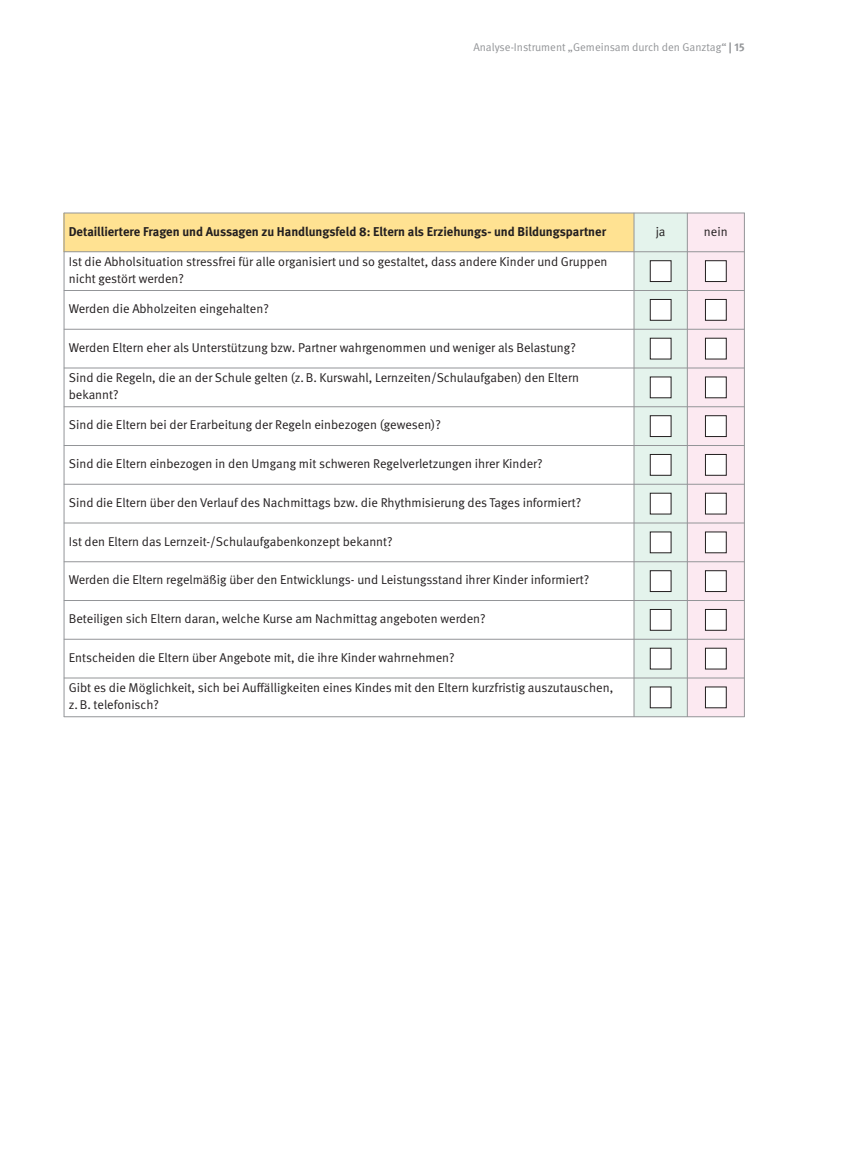
<style>
.page{position:relative;width:851px;height:1149px;background:#fff}
.page>*{position:absolute;margin:0;border:0;box-sizing:border-box;transform-origin:0 0}
.t1{font:12.75px/16.5px "DGUV Meta";color:#231f20}
.t2{font:700 12.75px "DGUV Meta";color:#231f20}
.t3{font:11.25px "DGUV Meta";color:#939598}
.s1{font-weight:700}
</style>
<div class="page">
<div style="left:64px;top:213px;width:570px;height:39px;background:#ffe292"></div>
<div style="left:634px;top:213px;width:53px;height:39px;background:#e4f3ec"></div>
<div style="left:687px;top:213px;width:57px;height:39px;background:#fce9f1"></div>
<div style="left:634px;top:252px;width:53px;height:38px;background:#e4f3ec"></div>
<div style="left:650px;top:261px;width:20px;height:20px;background:#fff"></div>
<div style="left:650px;top:260px;width:21px;height:22px;border:1px solid #231f20"></div>
<div style="left:687px;top:252px;width:57px;height:38px;background:#fce9f1"></div>
<div style="left:705px;top:261px;width:21px;height:20px;background:#fff"></div>
<div style="left:705px;top:260px;width:21px;height:22px;border:1px solid #231f20"></div>
<div style="left:634px;top:290px;width:53px;height:39px;background:#e4f3ec"></div>
<div style="left:650px;top:299px;width:20px;height:21px;background:#fff"></div>
<div style="left:650px;top:299px;width:21px;height:21px;border:1px solid #231f20"></div>
<div style="left:687px;top:290px;width:57px;height:39px;background:#fce9f1"></div>
<div style="left:705px;top:299px;width:21px;height:21px;background:#fff"></div>
<div style="left:705px;top:299px;width:21px;height:21px;border:1px solid #231f20"></div>
<div style="left:634px;top:329px;width:53px;height:39px;background:#e4f3ec"></div>
<div style="left:650px;top:338px;width:20px;height:21px;background:#fff"></div>
<div style="left:650px;top:338px;width:21px;height:21px;border:1px solid #231f20"></div>
<div style="left:687px;top:329px;width:57px;height:39px;background:#fce9f1"></div>
<div style="left:705px;top:338px;width:21px;height:21px;background:#fff"></div>
<div style="left:634px;top:368px;width:53px;height:38px;background:#e4f3ec"></div>
<div style="left:650px;top:377px;width:20px;height:20px;background:#fff"></div>
<div style="left:687px;top:368px;width:57px;height:38px;background:#fce9f1"></div>
<div style="left:705px;top:377px;width:21px;height:20px;background:#fff"></div>
<div style="left:634px;top:406px;width:53px;height:39px;background:#e4f3ec"></div>
<div style="left:650px;top:416px;width:20px;height:20px;background:#fff"></div>
<div style="left:650px;top:415px;width:21px;height:21px;border:1px solid #231f20"></div>
<div style="left:687px;top:406px;width:57px;height:39px;background:#fce9f1"></div>
<div style="left:705px;top:416px;width:21px;height:20px;background:#fff"></div>
<div style="left:705px;top:415px;width:21px;height:21px;border:1px solid #231f20"></div>
<div style="left:634px;top:445px;width:53px;height:39px;background:#e4f3ec"></div>
<div style="left:650px;top:454px;width:20px;height:21px;background:#fff"></div>
<div style="left:650px;top:454px;width:21px;height:21px;border:1px solid #231f20"></div>
<div style="left:687px;top:445px;width:57px;height:39px;background:#fce9f1"></div>
<div style="left:705px;top:454px;width:21px;height:21px;background:#fff"></div>
<div style="left:705px;top:454px;width:21px;height:21px;border:1px solid #231f20"></div>
<div style="left:634px;top:484px;width:53px;height:39px;background:#e4f3ec"></div>
<div style="left:650px;top:493px;width:20px;height:20px;background:#fff"></div>
<div style="left:650px;top:493px;width:21px;height:21px;border:1px solid #231f20"></div>
<div style="left:687px;top:484px;width:57px;height:39px;background:#fce9f1"></div>
<div style="left:705px;top:493px;width:21px;height:20px;background:#fff"></div>
<div style="left:634px;top:523px;width:53px;height:38px;background:#e4f3ec"></div>
<div style="left:650px;top:532px;width:20px;height:20px;background:#fff"></div>
<div style="left:687px;top:523px;width:57px;height:38px;background:#fce9f1"></div>
<div style="left:705px;top:532px;width:21px;height:20px;background:#fff"></div>
<div style="left:634px;top:561px;width:53px;height:39px;background:#e4f3ec"></div>
<div style="left:650px;top:570px;width:20px;height:21px;background:#fff"></div>
<div style="left:650px;top:570px;width:21px;height:21px;border:1px solid #231f20"></div>
<div style="left:687px;top:561px;width:57px;height:39px;background:#fce9f1"></div>
<div style="left:705px;top:570px;width:21px;height:21px;background:#fff"></div>
<div style="left:705px;top:570px;width:21px;height:21px;border:1px solid #231f20"></div>
<div style="left:634px;top:600px;width:53px;height:39px;background:#e4f3ec"></div>
<div style="left:650px;top:609px;width:20px;height:21px;background:#fff"></div>
<div style="left:650px;top:609px;width:21px;height:21px;border:1px solid #231f20"></div>
<div style="left:687px;top:600px;width:57px;height:39px;background:#fce9f1"></div>
<div style="left:705px;top:609px;width:21px;height:21px;background:#fff"></div>
<div style="left:705px;top:609px;width:21px;height:21px;border:1px solid #231f20"></div>
<div style="left:634px;top:639px;width:53px;height:38px;background:#e4f3ec"></div>
<div style="left:650px;top:648px;width:20px;height:20px;background:#fff"></div>
<div style="left:687px;top:639px;width:57px;height:38px;background:#fce9f1"></div>
<div style="left:705px;top:648px;width:21px;height:20px;background:#fff"></div>
<div style="left:634px;top:677px;width:53px;height:39px;background:#e4f3ec"></div>
<div style="left:650px;top:687px;width:20px;height:20px;background:#fff"></div>
<div style="left:687px;top:677px;width:57px;height:39px;background:#fce9f1"></div>
<div style="left:705px;top:687px;width:21px;height:20px;background:#fff"></div>
<hr style="left:64px;top:213px;width:1px;height:503px;background:#939598">
<hr style="left:633px;top:213px;width:1px;height:503px;background:#939598">
<hr style="left:687px;top:213px;width:1px;height:503px;background:#939598">
<hr style="left:744px;top:213px;width:1px;height:503px;background:#939598">
<hr style="left:64px;top:213px;width:680px;height:1px;background:#939598">
<hr style="left:64px;top:251px;width:680px;height:1px;background:#939598">
<hr style="left:64px;top:290px;width:680px;height:1px;background:#939598">
<hr style="left:64px;top:329px;width:680px;height:1px;background:#939598">
<hr style="left:64px;top:367px;width:680px;height:1px;background:#939598">
<hr style="left:64px;top:406px;width:680px;height:1px;background:#939598">
<hr style="left:64px;top:445px;width:680px;height:1px;background:#939598">
<hr style="left:64px;top:484px;width:680px;height:1px;background:#939598">
<hr style="left:64px;top:522px;width:680px;height:1px;background:#939598">
<hr style="left:64px;top:561px;width:680px;height:1px;background:#939598">
<hr style="left:64px;top:600px;width:680px;height:1px;background:#939598">
<hr style="left:64px;top:638px;width:680px;height:1px;background:#939598">
<hr style="left:64px;top:677px;width:680px;height:1px;background:#939598">
<hr style="left:64px;top:716px;width:680px;height:1px;background:#939598">
<p class="t3" style="left:473px;top:43px;width:272px">Analyse-Instrument „Gemeinsam durch den Ganztag“ <span class="s1">| 15</span></p>
<p class="t2" style="left:69px;top:226px;width:538px">Detailliertere Fragen und Aussagen zu Handlungsfeld 8: Eltern als Erziehungs- und Bildungspartner</p>
<p class="t1" style="left:655px;top:224px;width:11px">ja</p>
<p class="t1" style="left:703px;top:224px;width:25px">nein</p>
<p class="t1" style="left:69px;top:254px;width:540px">Ist die Abholsituation stressfrei für alle organisiert und so gestaltet, dass andere Kinder und Gruppen nicht gestört werden?</p>
<p class="t1" style="left:69px;top:301px;width:201px">Werden die Abholzeiten eingehalten?</p>
<p class="t1" style="left:69px;top:340px;width:508px">Werden Eltern eher als Unterstützung bzw. Partner wahrgenommen und weniger als Belastung?</p>
<p class="t1" style="left:69px;top:370px;width:512px">Sind die Regeln, die an der Schule gelten (z.B. Kurswahl, Lernzeiten/Schulaufgaben) den Eltern bekannt?</p>
<p class="t1" style="left:69px;top:417px;width:373px">Sind die Eltern bei der Erarbeitung der Regeln einbezogen (gewesen)?</p>
<p class="t1" style="left:69px;top:456px;width:475px">Sind die Eltern einbezogen in den Umgang mit schweren Regelverletzungen ihrer Kinder?</p>
<p class="t1" style="left:69px;top:495px;width:514px">Sind die Eltern über den Verlauf des Nachmittags bzw. die Rhythmisierung des Tages informiert?</p>
<p class="t1" style="left:69px;top:533px;width:325px">Ist den Eltern das Lernzeit-/Schulaufgabenkonzept bekannt?</p>
<p class="t1" style="left:69px;top:572px;width:522px">Werden die Eltern regelmäßig über den Entwicklungs- und Leistungsstand ihrer Kinder informiert?</p>
<p class="t1" style="left:69px;top:611px;width:418px">Beteiligen sich Eltern daran, welche Kurse am Nachmittag angeboten werden?</p>
<p class="t1" style="left:69px;top:650px;width:387px">Entscheiden die Eltern über Angebote mit, die ihre Kinder wahrnehmen?</p>
<p class="t1" style="left:69px;top:680px;width:546px">Gibt es die Möglichkeit, sich bei Auffälligkeiten eines Kindes mit den Eltern kurzfristig auszutauschen, z.B. telefonisch?</p>
</div>
